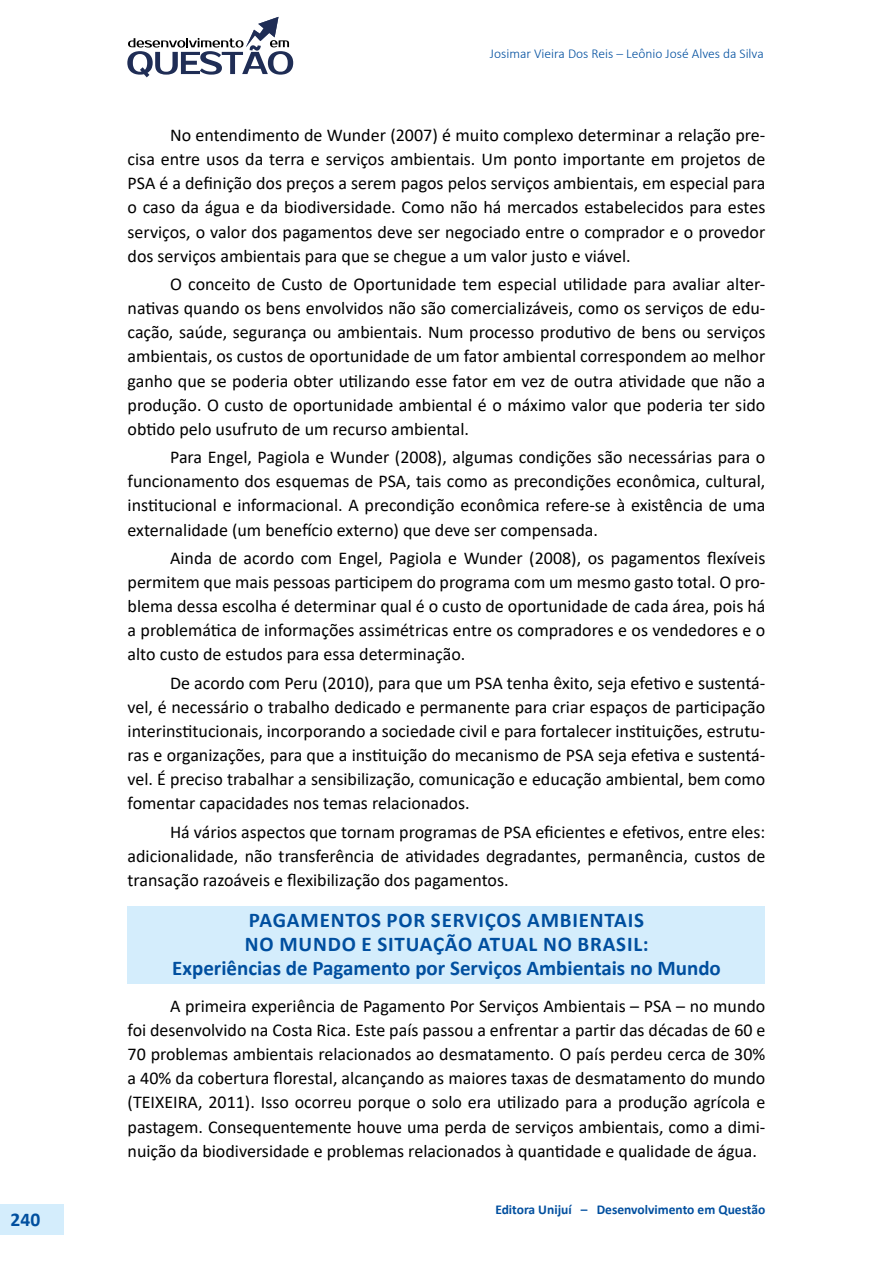
<style>
.page{position:relative;width:893px;height:1263px;background:#fff}
.page>*{position:absolute;margin:0;border:0;box-sizing:border-box;transform-origin:0 0}
.t1{font:700 21px/24.2px "Calibri";letter-spacing:.01em;color:#004f9f;text-align:center}
.t2{font:700 19.5px "Calibri";color:#004f9f}
.t3{font:18px/24.2px "Calibri";color:#000;text-align:justify}
.t4{font:300 13.5px "Calibri";color:#004f9f}
.t5{font:700 13.5px "Calibri";color:#004f9f}
</style>
<div class="page">
<div style="left:0;top:1204px;width:64px;height:30px;background:#d4edfc"></div>
<svg style="left:127px;top:17px;width:166px;height:60px"></svg>
<div style="left:128px;top:906px;width:637px;height:78px;background:#d4edfc"></div>
<p class="t2" style="left:11px;top:1206px;width:31px">240</p>
<p class="t4" style="left:490px;top:45px;width:275px">Josimar Vieira Dos Reis – Leônio José Alves da Silva</p>
<p class="t3" style="left:128px;top:123px;width:639px;text-indent:43px">No entendimento de Wunder (2007) é muito complexo determinar a relação pre&shy;cisa entre usos da terra e serviços ambientais. Um ponto importante em projetos de PSA é a definição dos preços a serem pagos pelos serviços ambientais, em especial para o caso da água e da biodiversidade. Como não há mercados estabelecidos para estes serviços, o valor dos pagamentos deve ser negociado entre o comprador e o provedor dos serviços ambientais para que se chegue a um valor justo e viável.</p>
<p class="t3" style="left:128px;top:272px;width:639px;text-indent:43px">O conceito de Custo de Oportunidade tem especial utilidade para avaliar alter&shy;nativas quando os bens envolvidos não são comercializáveis, como os serviços de edu&shy;cação, saúde, segurança ou ambientais. Num processo produtivo de bens ou serviços ambientais, os custos de oportunidade de um fator ambiental correspondem ao melhor ganho que se poderia obter utilizando esse fator em vez de outra atividade que não a produção. O custo de oportunidade ambiental é o máximo valor que poderia ter sido obtido pelo usufruto de um recurso ambiental.</p>
<p class="t3" style="left:128px;top:445px;width:639px;text-indent:43px">Para Engel, Pagiola e Wunder (2008), algumas condições são necessárias para o funcionamento dos esquemas de PSA, tais como as precondições econômica, cultural, institucional e informacional. A precondição econômica refere-se à existência de uma externalidade (um benefício externo) que deve ser compensada.</p>
<p class="t3" style="left:128px;top:545px;width:639px;text-indent:43px">Ainda de acordo com Engel, Pagiola e Wunder (2008), os pagamentos flexíveis permitem que mais pessoas participem do programa com um mesmo gasto total. O pro&shy;blema dessa escolha é determinar qual é o custo de oportunidade de cada área, pois há a problemática de informações assimétricas entre os compradores e os vendedores e o alto custo de estudos para essa determinação.</p>
<p class="t3" style="left:128px;top:670px;width:639px;text-indent:43px">De acordo com Peru (2010), para que um PSA tenha êxito, seja efetivo e sustentá&shy;vel, é necessário o trabalho dedicado e permanente para criar espaços de participação interinstitucionais, incorporando a sociedade civil e para fortalecer instituições, estrutu&shy;ras e organizações, para que a instituição do mecanismo de PSA seja efetiva e sustentá&shy;vel. É preciso trabalhar a sensibilização, comunicação e educação ambiental, bem como fomentar capacidades nos temas relacionados.</p>
<p class="t3" style="left:128px;top:819px;width:639px;text-indent:43px">Há vários aspectos que tornam programas de PSA eficientes e efetivos, entre eles: adicionalidade, não transferência de atividades degradantes, permanência, custos de transação razoáveis e flexibilização dos pagamentos.</p>
<p class="t1" style="left:172px;top:907px;width:550px">PAGAMENTOS POR SERVIÇOS AMBIENTAIS<br>NO MUNDO E SITUAÇÃO ATUAL NO BRASIL:<br>Experiências de Pagamento por Serviços Ambientais no Mundo</p>
<p class="t3" style="left:128px;top:993px;width:639px;text-indent:43px">A primeira experiência de Pagamento Por Serviços Ambientais – PSA – no mundo foi desenvolvido na Costa Rica. Este país passou a enfrentar a partir das décadas de 60 e 70 problemas ambientais relacionados ao desmatamento. O país perdeu cerca de 30% a 40% da cobertura florestal, alcançando as maiores taxas de desmatamento do mundo (TEIXEIRA, 2011). Isso ocorreu porque o solo era utilizado para a produção agrícola e pastagem. Consequentemente houve uma perda de serviços ambientais, como a dimi&shy;nuição da biodiversidade e problemas relacionados à quantidade e qualidade de água.</p>
<p class="t5" style="left:495px;top:1200px;width:272px">Editora Unijuí – Desenvolvimento em Questão</p>
</div>
